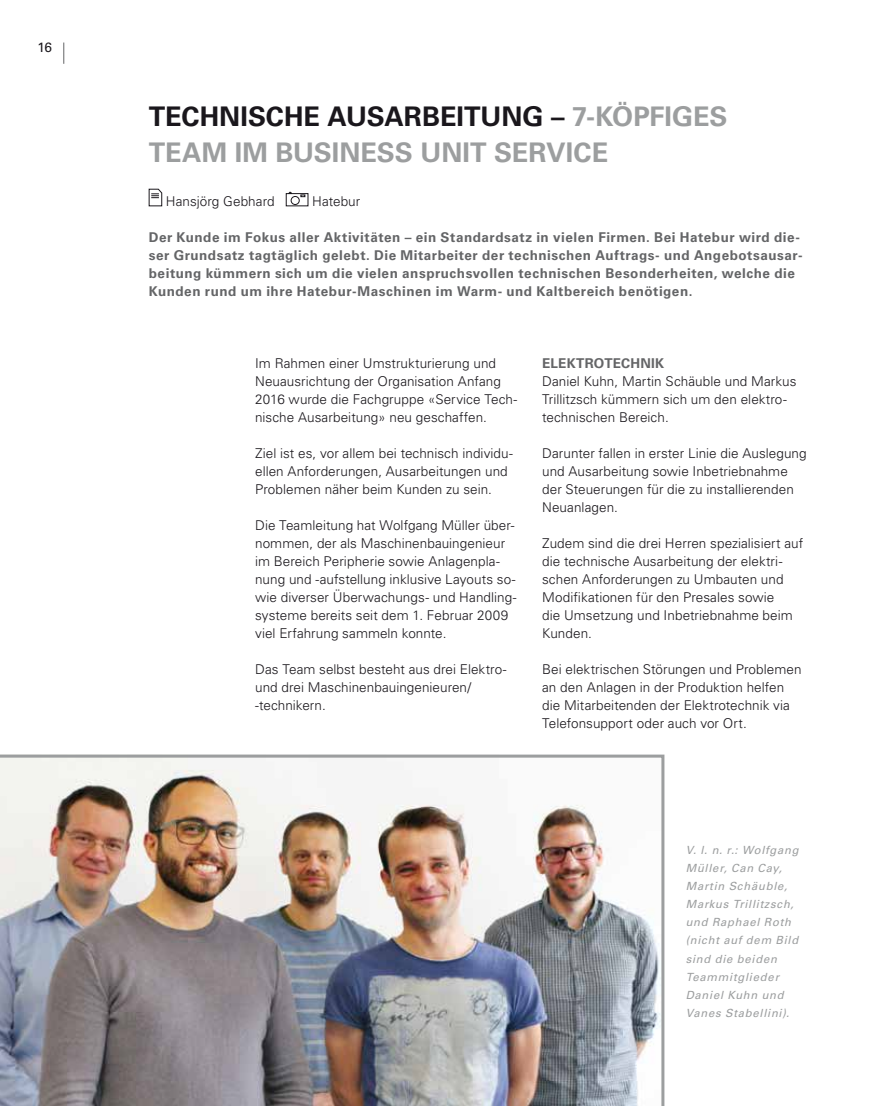
<style>
.page{position:relative;width:893px;height:1106px;background:#fff}
.page>*{position:absolute;margin:0;border:0;box-sizing:border-box;transform-origin:0 0}
.t1{font:700 27px/36px "Univers LT Std";color:#9c9e9f}
.t2{font:300 13.5px/18px "Univers LT Std";letter-spacing:.005em;color:#1a171c}
.t3{font:700 13.5px/18px "Univers LT Std";letter-spacing:.04em;color:#646567}
.t4{font:700 13.5px "Univers LT Std";letter-spacing:.015em;color:#646567}
.t5{font:13.5px "Univers LT Std";color:#1a171c}
.t6{font:italic 11.25px/18px "Univers LT Std";letter-spacing:.065em;color:#9c9e9f}
.s1{color:#1a171c}
</style>
<div class="page">
<svg style="left:63px;top:43px;width:1px;height:21px"></svg>
<img style="left:0;top:754px;width:664px;height:352px">
<svg style="left:149px;top:189px;width:14px;height:17px"></svg>
<svg style="left:286px;top:191px;width:23px;height:15px"></svg>
<p class="t5" style="left:37px;top:40px;width:16px">16</p>
<h1 class="t1" style="left:149px;top:99px;width:580px"><span class="s1">TECHNISCHE AUSARBEITUNG –</span> 7-KÖPFIGES<br>TEAM IM BUSINESS UNIT SERVICE</h1>
<p class="t2" style="left:166px;top:192px;width:110px">Hansjörg Gebhard</p>
<p class="t2" style="left:312px;top:192px;width:50px">Hatebur</p>
<p class="t3" style="left:149px;top:228px;width:655px">Der Kunde im Fokus aller Aktivitäten – ein Standardsatz in vielen Firmen. Bei Hatebur wird die&shy;ser Grundsatz tagtäglich gelebt. Die Mitarbeiter der technischen Auftrags- und Angebotsausar&shy;beitung kümmern sich um die vielen anspruchsvollen technischen Besonderheiten, welche die Kunden rund um ihre Hatebur-Maschinen im Warm- und Kaltbereich benötigen.</p>
<p class="t2" style="left:255px;top:354px;width:264px">Im Rahmen einer Umstrukturierung und Neuausrichtung der Organisation Anfang 2016 wurde die Fachgruppe «Service Tech&shy;nische Ausarbeitung» neu geschaffen.</p>
<p class="t2" style="left:255px;top:444px;width:259px">Ziel ist es, vor allem bei technisch individu&shy;ellen Anforderungen, Ausarbeitungen und<br>Problemen näher beim Kunden zu sein.</p>
<p class="t2" style="left:255px;top:516px;width:263px">Die Teamleitung hat Wolfgang Müller über&shy;nommen, der als Maschinenbauingenieur im Bereich Peripherie sowie Anlagenpla&shy;nung und -aufstellung inklusive Layouts so&shy;wie diverser Überwachungs- und Handling&shy;systeme bereits seit dem 1. Februar 2009 viel Erfahrung sammeln konnte.</p>
<p class="t2" style="left:255px;top:660px;width:253px">Das Team selbst besteht aus drei Elektro&shy;und drei Maschinenbauingenieuren/ -technikern.</p>
<p class="t4" style="left:542px;top:355px;width:123px">ELEKTROTECHNIK</p>
<p class="t2" style="left:542px;top:372px;width:256px">Daniel Kuhn, Martin Schäuble und Markus<br>Trillitzsch kümmern sich um den elektro&shy;technischen Bereich.</p>
<p class="t2" style="left:542px;top:444px;width:266px">Darunter fallen in erster Linie die Auslegung und Ausarbeitung sowie Inbetriebnahme der Steuerungen für die zu installierenden Neuanlagen.</p>
<p class="t2" style="left:542px;top:534px;width:263px">Zudem sind die drei Herren spezialisiert auf die technische Ausarbeitung der elektri&shy;schen Anforderungen zu Umbauten und Modifikationen für den Presales sowie<br>die Umsetzung und Inbetriebnahme beim Kunden.</p>
<p class="t2" style="left:542px;top:660px;width:261px">Bei elektrischen Störungen und Problemen an den Anlagen in der Produktion helfen die Mitarbeitenden der Elektrotechnik via Telefonsupport oder auch vor Ort.</p>
<p class="t6" style="left:686px;top:841px;width:114px">V. l. n. r.: Wolfgang<br>Müller, Can Cay,<br>Martin Schäuble,<br>Markus Trillitzsch, und Raphael Roth (nicht auf dem Bild sind die beiden<br>Teammitglieder<br>Daniel Kuhn und<br>Vanes Stabellini).</p>
</div>
